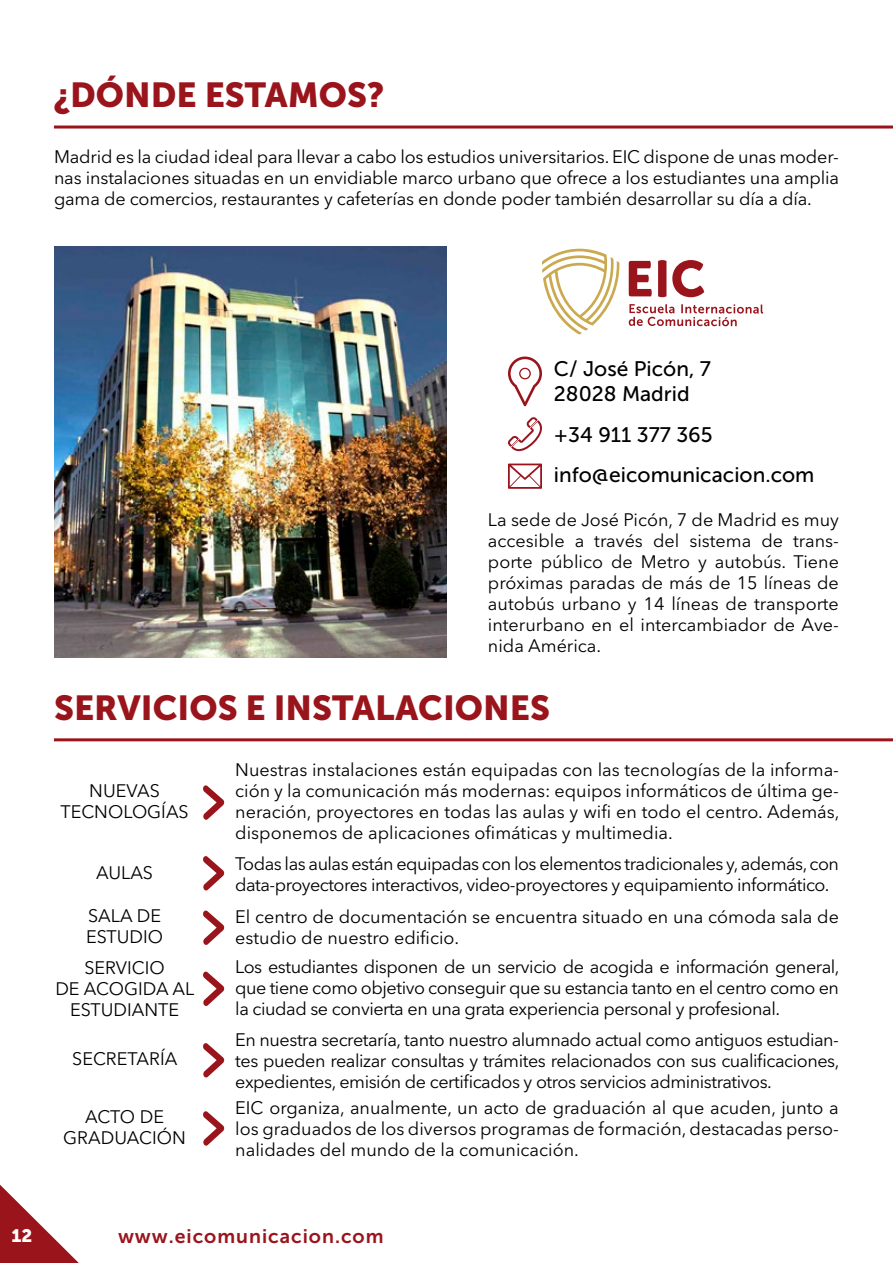
<style>
.page{position:relative;width:893px;height:1263px;background:#fff}
.page>*{position:absolute;margin:0;border:0;box-sizing:border-box;transform-origin:0 0}
.t1{font:34.5px "Museo Sans 900";color:#9a141c}
.t2{font:21px/25.5px "Museo Sans 500";color:#000}
.t3{font:19.5px "Museo Sans 700";letter-spacing:.05em;color:#9a141c}
.t4{font:18px/21px "Avenir Next LT Pro";letter-spacing:-.01em;color:#000;text-align:justify}
.t5{font:18px/21px "Avenir Next LT Pro";letter-spacing:-.03em;color:#000}
.t6{font:18px "Museo Sans 900";color:#fff}
</style>
<div class="page">
<svg style="left:0;top:1185px;width:79px;height:78px"></svg>
<img style="left:54px;top:247px;width:392px;height:411px">
<svg style="left:542px;top:249px;width:77px;height:86px"></svg>
<svg style="left:629px;top:304px;width:134px;height:22px"></svg>
<svg style="left:658px;top:260px;width:46px;height:37px"></svg>
<svg style="left:629px;top:261px;width:23px;height:35px"></svg>
<svg style="left:203px;top:785px;width:21px;height:35px"></svg>
<svg style="left:203px;top:856px;width:21px;height:35px"></svg>
<svg style="left:203px;top:910px;width:21px;height:35px"></svg>
<svg style="left:203px;top:971px;width:21px;height:35px"></svg>
<svg style="left:203px;top:1043px;width:21px;height:35px"></svg>
<svg style="left:203px;top:1111px;width:21px;height:35px"></svg>
<svg style="left:508px;top:464px;width:34px;height:25px"></svg>
<svg style="left:508px;top:356px;width:34px;height:50px"></svg>
<svg style="left:508px;top:417px;width:34px;height:34px"></svg>
<hr style="left:54px;top:126px;width:839px;height:3px;background:#9a141c">
<hr style="left:54px;top:738px;width:839px;height:3px;background:#9a141c">
<h1 class="t1" style="left:54px;top:75px;width:332px">¿DÓNDE ESTAMOS?</h1>
<p class="t4" style="left:54px;top:147px;width:786px">Madrid es la ciudad ideal para llevar a cabo los estudios universitarios. EIC dispone de unas moder&shy;nas instalaciones situadas en un envidiable marco urbano que ofrece a los estudiantes una amplia gama de comercios, restaurantes y cafeterías en donde poder también desarrollar su día a día.</p>
<p class="t2" style="left:554px;top:356px;width:158px">C/ José Picón, 7<br>28028 Madrid</p>
<p class="t2" style="left:554px;top:414px;width:262px;line-height:40.5px">+34 911 377 365 info@eicomunicacion.com</p>
<p class="t4" style="left:488px;top:509px;width:353px">La sede de José Picón, 7 de Madrid es muy accesible a través del sistema de trans&shy;porte público de Metro y autobús. Tiene próximas paradas de más de 15 líneas de autobús urbano y 14 líneas de transporte interurbano en el intercambiador de Ave&shy;nida América.</p>
<h1 class="t1" style="left:54px;top:688px;width:497px">SERVICIOS E INSTALACIONES</h1>
<p class="t4" style="left:60px;top:780px;width:130px;text-align:center">NUEVAS<br>TECNOLOGÍAS</p>
<p class="t4" style="left:96px;top:862px;width:59px">AULAS</p>
<p class="t4" style="left:86px;top:905px;width:79px">SALA DE<br>ESTUDIO</p>
<p class="t4" style="left:55px;top:957px;width:140px;text-align:center">SERVICIO<br>DE ACOGIDA AL<br>ESTUDIANTE</p>
<p class="t4" style="left:72px;top:1048px;width:107px">SECRETARÍA</p>
<p class="t4" style="left:63px;top:1106px;width:124px;text-align:center">ACTO DE<br>GRADUACIÓN</p>
<p class="t4" style="left:235px;top:759px;width:606px">Nuestras instalaciones están equipadas con las tecnologías de la informa&shy;ción y la comunicación más modernas: equipos informáticos de última ge&shy;neración, proyectores en todas las aulas y wifi en todo el centro. Además, disponemos de aplicaciones ofimáticas y multimedia.</p>
<p class="t5" style="left:235px;top:853px;width:605px">Todas las aulas están equipadas con los elementos tradicionales y, además, con data-proyectores interactivos, video-proyectores y equipamiento informático.</p>
<p class="t4" style="left:235px;top:906px;width:605px">El centro de documentación se encuentra situado en una cómoda sala de estudio de nuestro edificio.</p>
<p class="t4" style="left:235px;top:956px;width:606px">Los estudiantes disponen de un servicio de acogida e información general, que tiene como objetivo conseguir que su estancia tanto en el centro como en la ciudad se convierta en una grata experiencia personal y profesional.</p>
<p class="t4" style="left:235px;top:1029px;width:606px">En nuestra secretaría, tanto nuestro alumnado actual como antiguos estudian&shy;tes pueden realizar consultas y trámites relacionados con sus cualificaciones, expedientes, emisión de certificados y otros servicios administrativos.</p>
<p class="t4" style="left:235px;top:1097px;width:605px">EIC organiza, anualmente, un acto de graduación al que acuden, junto a los graduados de los diversos programas de formación, destacadas perso&shy;nalidades del mundo de la comunicación.</p>
<p class="t6" style="left:11px;top:1226px;width:22px">12</p>
<p class="t3" style="left:118px;top:1226px;width:267px">www.eicomunicacion.com</p>
</div>
